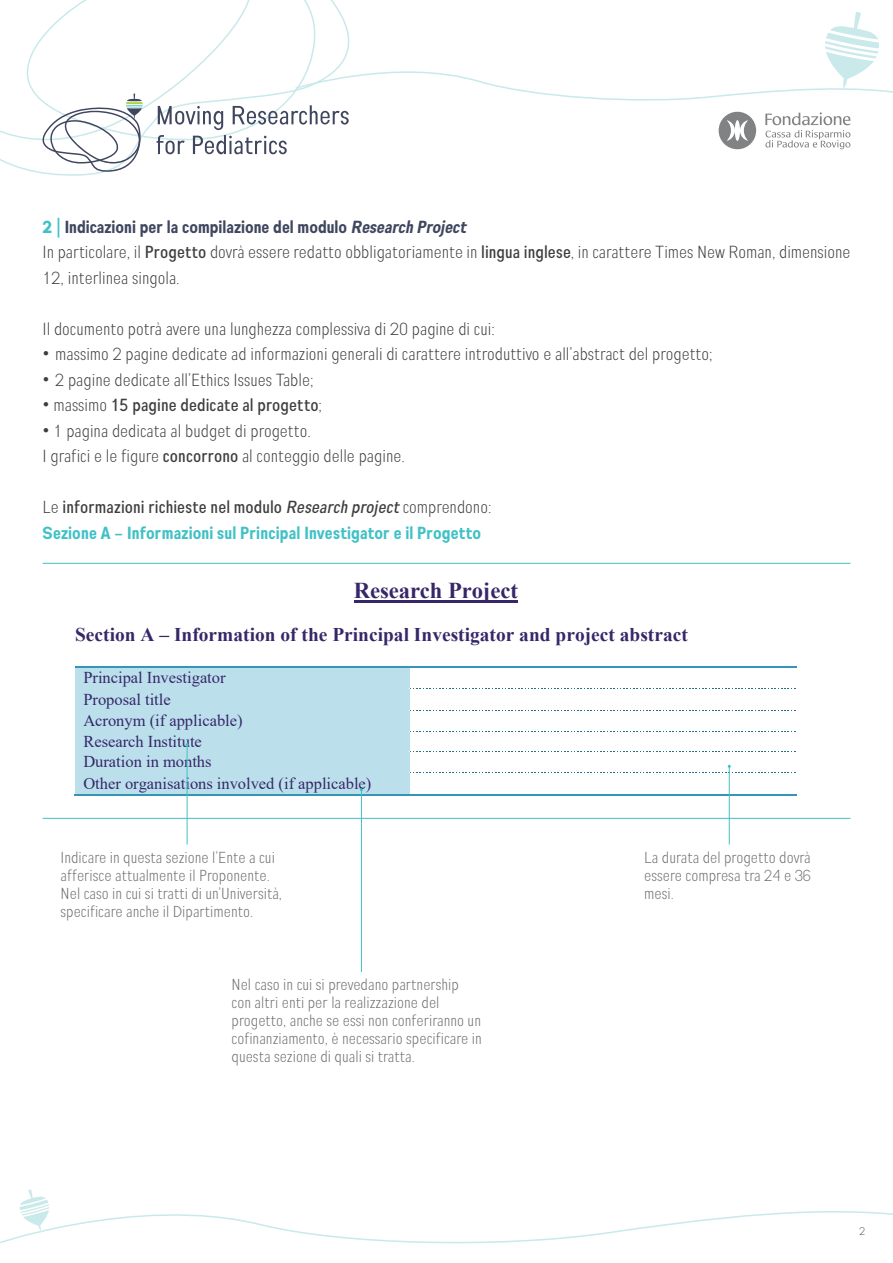
<style>
.page{position:relative;width:893px;height:1263px;background:#fff}
.page>*{position:absolute;margin:0;border:0;box-sizing:border-box;transform-origin:0 0}
.t1{font:700 22.65px "Times New Roman";letter-spacing:-.005em;color:#372769}
.t2{font:700 19.35px "Times New Roman";color:#372769}
.t3{font:300 16.5px/25.5px "Engula";color:#3e3e3f}
.t4{font:16.5px/21px "Times New Roman";color:#372769}
.t5{font:800 16.5px/25.5px "Engula";letter-spacing:.01em;color:#41c1c6}
.t6{font:600 16.5px "Engula";letter-spacing:.005em;color:#3e3e3f}
.t7{font:300 15px/18px "Engula";color:#6c6d70}
.t8{font:200 10.5px "Engula";color:#231f20}
.s1{font-weight:900;color:#41c1c6}
.s2{font-weight:800;font-size:19.8px;color:#41c1c6}
.s3{font-weight:800;color:#3f465e}
.s4{font-weight:800;font-style:italic;color:#3f465e}
.s5{font-weight:600}
.s6{font-weight:300}
.s7{font-weight:300;color:#3e3e3f}
.s8{font-weight:600;color:#3e3e3f}
.s9{font-weight:600;font-style:italic;color:#3e3e3f}
</style>
<div class="page">
<svg style="left:0;top:0;width:340px;height:176px"></svg>
<svg style="left:0;top:1207px;width:893px;height:37px"></svg>
<svg style="left:157px;top:12px;width:736px;height:142px"></svg>
<svg style="left:42px;top:94px;width:101px;height:78px"></svg>
<svg style="left:20px;top:1189px;width:29px;height:42px"></svg>
<img style="left:75px;top:602px;width:722px;height:206px">
<hr style="left:354px;top:600px;width:164px;height:2px;background:#372769">
<div style="left:75px;top:668px;width:334px;height:20px;background:#bbe0ec"></div>
<hr style="left:75px;top:667px;width:334px;height:1px;background:#3595b7">
<hr style="left:410px;top:667px;width:387px;height:1px;background:#3595b7">
<div style="left:75px;top:689px;width:334px;height:21px;background:#bbe0ec"></div>
<hr style="left:75px;top:688px;width:334px;height:1px;background:#bbe0ec">
<svg style="left:409px;top:688px;width:388px;height:1px"></svg>
<div style="left:75px;top:711px;width:334px;height:20px;background:#bbe0ec"></div>
<hr style="left:75px;top:710px;width:334px;height:1px;background:#bbe0ec">
<svg style="left:409px;top:710px;width:388px;height:1px"></svg>
<div style="left:75px;top:732px;width:334px;height:19px;background:#bbe0ec"></div>
<hr style="left:75px;top:731px;width:334px;height:1px;background:#bbe0ec">
<svg style="left:409px;top:731px;width:388px;height:1px"></svg>
<div style="left:75px;top:752px;width:334px;height:21px;background:#bbe0ec"></div>
<hr style="left:75px;top:751px;width:334px;height:1px;background:#bbe0ec">
<svg style="left:409px;top:751px;width:388px;height:1px"></svg>
<div style="left:75px;top:773px;width:334px;height:21px;background:#bbe0ec"></div>
<hr style="left:74px;top:794px;width:335px;height:2px;background:#3595b7">
<hr style="left:409px;top:794px;width:388px;height:2px;background:#3595b7">
<hr style="left:43px;top:818px;width:807px;height:1px;background:#41c1c6">
<hr style="left:43px;top:563px;width:807px;height:1px;background:#41c1c6">
<hr style="left:187px;top:745px;width:1px;height:100px;background:#41c1c6">
<hr style="left:729px;top:766px;width:1px;height:79px;background:#41c1c6">
<svg style="left:409px;top:765px;width:388px;height:9px"></svg>
<hr style="left:361px;top:790px;width:1px;height:182px;background:#41c1c6">
<p class="t3" style="left:43px;top:213px;width:809px"><span class="s1">2</span> <span class="s2">|</span> <span class="s3">Indicazioni per la compilazione del modulo</span> <span class="s4">Research Project<br></span>In particolare, il <span class="s5">Progetto</span> dovrà essere redatto obbligatoriamente in <span class="s5">lingua inglese</span>, in carattere Times New Roman, dimensione<br>12, interlinea singola.</p>
<p class="t3" style="left:43px;top:315px;width:454px">Il documento potrà avere una lunghezza complessiva di 20 pagine di cui:</p>
<p class="t3" style="left:43px;top:341px;width:672px">• massimo 2 pagine dedicate ad informazioni generali di carattere introduttivo e all’abstract del progetto;</p>
<p class="t3" style="left:43px;top:366px;width:272px">• 2 pagine dedicate all’Ethics Issues Table;</p>
<p class="t6" style="left:43px;top:394px;width:281px"><span class="s6">• massimo</span> 15 pagine dedicate al progetto<span class="s6">;</span></p>
<p class="t3" style="left:42px;top:417px;width:364px">• 1 pagina dedicata al budget di progetto.<br>I grafici e le figure <span class="s5">concorrono</span> al conteggio delle pagine.</p>
<p class="t5" style="left:42px;top:494px;width:450px"><span class="s7">Le</span> <span class="s8">informazioni richieste nel modulo</span> <span class="s9">Research project</span> <span class="s7">comprendono:<br></span>Sezione A – Informazioni sul Principal Investigator e il Progetto</p>
<h1 class="t1" style="left:354px;top:574px;width:166px">Research Project</h1>
<p class="t2" style="left:75px;top:621px;width:614px">Section A – Information of the Principal Investigator and project abstract</p>
<p class="t4" style="left:83px;top:667px;width:161px">Principal Investigator<br>Proposal title<br>Acronym (if applicable)<br>Research Institute<br>Duration in months</p>
<p class="t4" style="left:83px;top:772px;width:290px">Other organisations involved (if applicable)</p>
<p class="t7" style="left:61px;top:848px;width:223px">Indicare in questa sezione l’Ente a cui afferisce attualmente il Proponente.<br>Nel caso in cui si tratti di un’Università, specificare anche il Dipartimento.</p>
<p class="t7" style="left:644px;top:848px;width:168px;text-align:justify">La durata del progetto dovrà essere compresa tra 24 e 36 mesi.</p>
<p class="t7" style="left:232px;top:975px;width:252px">Nel caso in cui si prevedano partnership con altri enti per la realizzazione del progetto, anche se essi non conferiranno un cofinanziamento, è necessario specificare in questa sezione di quali si tratta.</p>
<p class="t8" style="left:859px;top:1225px;width:7px">2</p>
</div>
